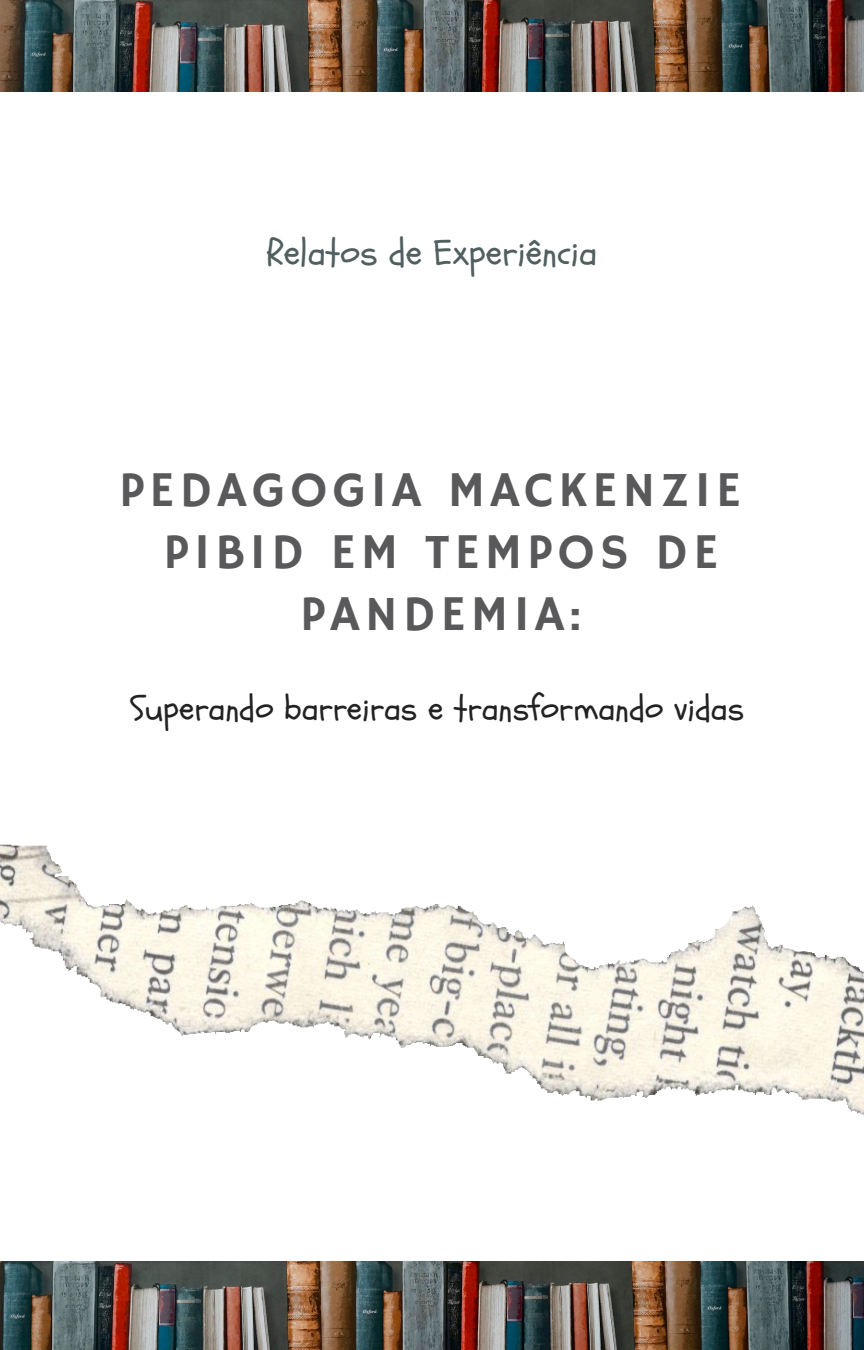
<style>
.page{position:relative;width:864px;height:1350px;background:#fff}
.page>*{position:absolute;margin:0;border:0;box-sizing:border-box;transform-origin:0 0}
.t1{font:49.95px/61.9px "Hammersmith One";letter-spacing:.1em;color:#59595b;text-align:center}
.t2{font:37.12px "Schoolbell";color:#515f60}
.t3{font:34.65px "Schoolbell";color:#222}
</style>
<div class="page">
<img style="left:0;top:1262px;width:864px;height:88px">
<img style="left:0;top:0;width:864px;height:91px">
<img style="left:0;top:844px;width:864px;height:272px">
<p class="t2" style="left:267px;top:228px;width:332px">Relatos de Experiência</p>
<p class="t1" style="left:119px;top:461px;width:623px">PEDAGOGIA MACKENZIE<br>PIBID EM TEMPOS DE<br>PANDEMIA:</p>
<p class="t3" style="left:130px;top:686px;width:615px">Superando barreiras e transformando vidas</p>
</div>
